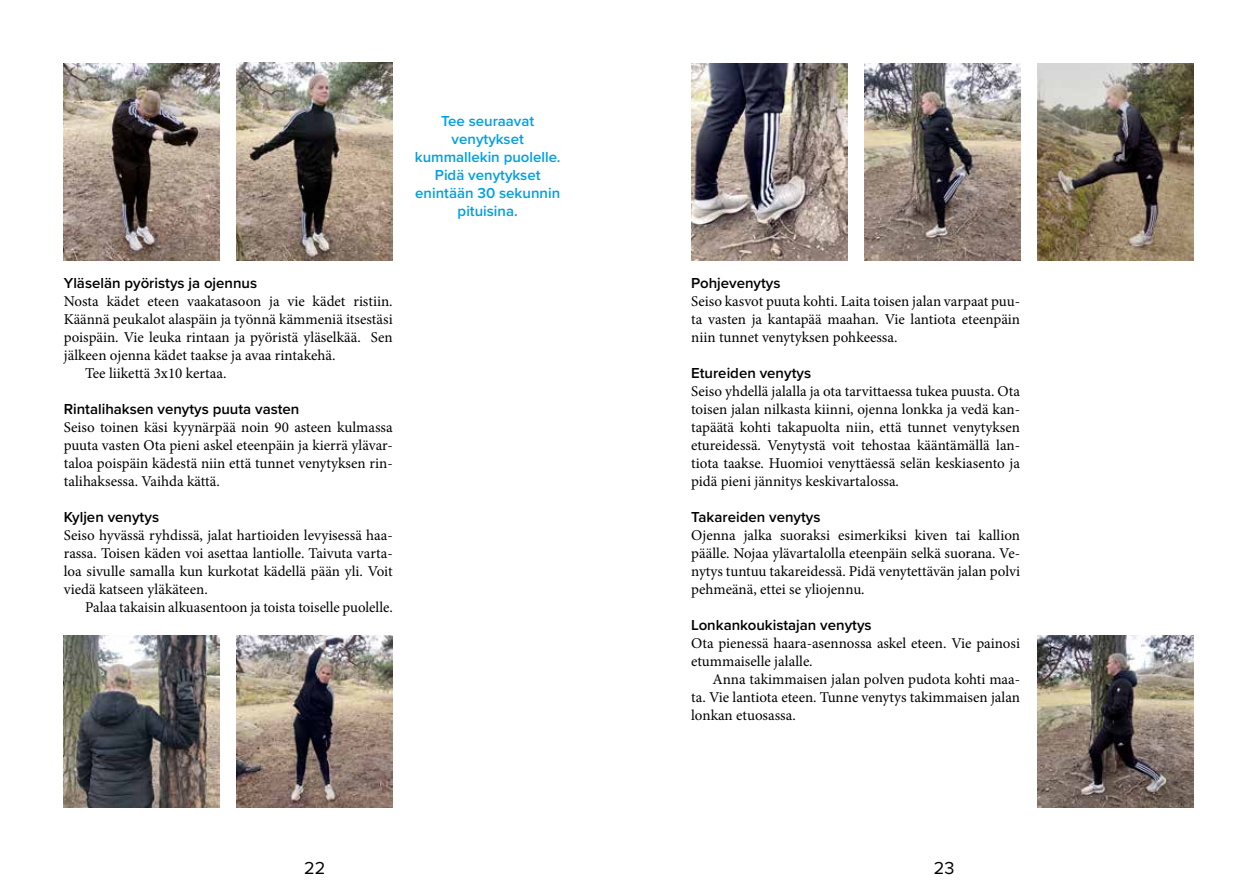
<style>
.page{position:relative;width:1259px;height:893px;background:#fff}
.page>*{position:absolute;margin:0;border:0;box-sizing:border-box;transform-origin:0 0}
.t1{font:18px "Proxima Nova";color:#000}
.t2{font:15px/18px "Minion Pro";color:#000;text-align:justify}
.t3{font:600 15px "Proxima Nova";color:#000}
.t4{font:600 15px/18px "Proxima Nova";color:#009fe3;text-align:center}
</style>
<div class="page">
<img style="left:64px;top:64px;width:156px;height:197px">
<img style="left:237px;top:62px;width:156px;height:199px">
<img style="left:64px;top:636px;width:156px;height:172px">
<img style="left:237px;top:636px;width:156px;height:172px">
<img style="left:691px;top:64px;width:156px;height:197px">
<img style="left:864px;top:64px;width:156px;height:197px">
<img style="left:1037px;top:636px;width:156px;height:172px">
<img style="left:1037px;top:64px;width:156px;height:196px">
<p class="t4" style="left:415px;top:112px;width:147px">Tee seuraavat venytykset kummallekin puolelle.<br>Pidä venytykset enintään 30 sekunnin pituisina.</p>
<p class="t3" style="left:64px;top:272px;width:195px">Yläselän pyöristys ja ojennus</p>
<p class="t2" style="left:64px;top:292px;width:330px">Nosta kädet eteen vaakatasoon ja vie kädet ristiin.</p>
<p class="t2" style="left:64px;top:310px;width:330px">Käännä peukalot alaspäin ja työnnä kämmeniä itsestäsi</p>
<p class="t2" style="left:64px;top:328px;width:330px">poispäin. Vie leuka rintaan ja pyöristä yläselkää. Sen</p>
<p class="t2" style="left:64px;top:346px;width:273px">jälkeen ojenna kädet taakse ja avaa rintakehä.</p>
<p class="t2" style="left:85px;top:364px;width:143px">Tee liikettä 3x10 kertaa.</p>
<p class="t3" style="left:64px;top:398px;width:237px">Rintalihaksen venytys puuta vasten</p>
<p class="t2" style="left:64px;top:418px;width:330px">Seiso toinen käsi kyynärpää noin 90 asteen kulmassa puuta vasten Ota pieni askel eteenpäin ja kierrä ylävar&shy;taloa poispäin kädestä niin että tunnet venytyksen rin&shy;talihaksessa. Vaihda kättä.</p>
<p class="t3" style="left:64px;top:506px;width:97px">Kyljen venytys</p>
<p class="t2" style="left:64px;top:526px;width:330px">Seiso hyvässä ryhdissä, jalat hartioiden levyisessä haa&shy;rassa. Toisen käden voi asettaa lantiolle. Taivuta varta&shy;loa sivulle samalla kun kurkotat kädellä pään yli. Voit viedä katseen yläkäteen.</p>
<p class="t2" style="left:85px;top:598px;width:309px">Palaa takaisin alkuasentoon ja toista toiselle puolelle.</p>
<p class="t3" style="left:691px;top:272px;width:91px">Pohjevenytys</p>
<p class="t2" style="left:691px;top:292px;width:330px">Seiso kasvot puuta kohti. Laita toisen jalan varpaat puu&shy;ta vasten ja kantapää maahan. Vie lantiota eteenpäin niin tunnet venytyksen pohkeessa.</p>
<p class="t3" style="left:691px;top:362px;width:121px">Etureiden venytys</p>
<p class="t2" style="left:691px;top:382px;width:330px">Seiso yhdellä jalalla ja ota tarvittaessa tukea puusta. Ota toisen jalan nilkasta kiinni, ojenna lonkka ja vedä kan&shy;tapäätä kohti takapuolta niin, että tunnet venytyksen etureidessä. Venytystä voit tehostaa kääntämällä lan&shy;tiota taakse. Huomioi venyttäessä selän keskiasento ja pidä pieni jännitys keskivartalossa.</p>
<p class="t3" style="left:691px;top:506px;width:131px">Takareiden venytys</p>
<p class="t2" style="left:691px;top:526px;width:330px">Ojenna jalka suoraksi esimerkiksi kiven tai kallion päälle. Nojaa ylävartalolla eteenpäin selkä suorana. Ve&shy;nytys tuntuu takareidessä. Pidä venytettävän jalan polvi pehmeänä, ettei se yliojennu.</p>
<p class="t3" style="left:691px;top:614px;width:182px">Lonkankoukistajan venytys</p>
<p class="t2" style="left:691px;top:634px;width:330px">Ota pienessä haara-asennossa askel eteen. Vie painosi etummaiselle jalalle.</p>
<p class="t2" style="left:691px;top:670px;width:330px;text-indent:21px">Anna takimmaisen jalan polven pudota kohti maa&shy;ta. Vie lantiota eteen. Tunne venytys takimmaisen jalan lonkan etuosassa.</p>
<p class="t1" style="left:304px;top:855px;width:23px">22</p>
<p class="t1" style="left:934px;top:855px;width:22px">23</p>
</div>
